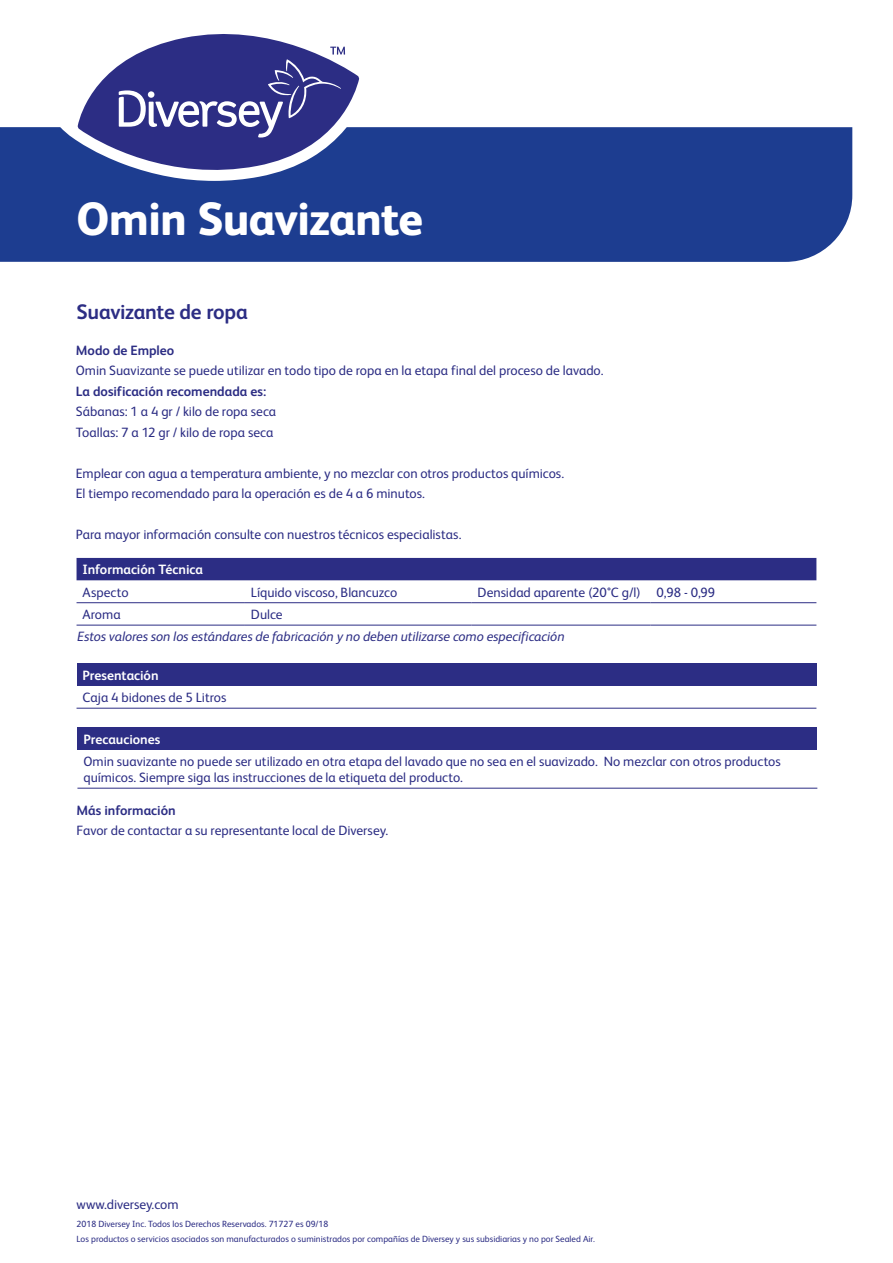
<style>
.page{position:relative;width:893px;height:1263px;background:#fff}
.page>*{position:absolute;margin:0;border:0;box-sizing:border-box;transform-origin:0 0}
.t1{font:800 46.5px "FS Albert Pro";letter-spacing:-.025em;color:#fff}
.t2{font:700 21px "FS Albert Pro";letter-spacing:-.015em;color:#2c2d84}
.t3{font:13.5px/20.4px "FS Albert Pro";color:#2c2d84}
.t4{font:italic 13.5px "FS Albert Pro";letter-spacing:-.005em;color:#2c2d84}
.t5{font:700 13.5px "FS Albert Pro";color:#2c2d84}
.t6{font:700 13.5px "FS Albert Pro";letter-spacing:-.005em;color:#fff}
.t7{font:9px/15px "FS Albert Pro";color:#2c2d84}
</style>
<div class="page">
<div style="left:0;top:127px;width:852px;height:135px;background:#1d3d90"></div>
<div style="left:77px;top:558px;width:739px;height:22px;background:#2c2d84"></div>
<hr style="left:77px;top:602px;width:168px;height:1px;background:#2c2d84">
<hr style="left:245px;top:602px;width:227px;height:1px;background:#2c2d84">
<hr style="left:472px;top:602px;width:179px;height:1px;background:#2c2d84">
<hr style="left:651px;top:602px;width:165px;height:1px;background:#2c2d84">
<hr style="left:77px;top:625px;width:168px;height:1px;background:#2c2d84">
<hr style="left:245px;top:625px;width:227px;height:1px;background:#2c2d84">
<hr style="left:472px;top:625px;width:179px;height:1px;background:#2c2d84">
<hr style="left:651px;top:625px;width:165px;height:1px;background:#2c2d84">
<div style="left:77px;top:727px;width:740px;height:22px;background:#2c2d84"></div>
<hr style="left:77px;top:788px;width:740px;height:1px;background:#2c2d84">
<div style="left:77px;top:663px;width:739px;height:23px;background:#2c2d84"></div>
<hr style="left:77px;top:708px;width:739px;height:1px;background:#2c2d84">
<svg style="left:58px;top:78px;width:316px;height:103px"></svg>
<svg style="left:78px;top:34px;width:281px;height:148px"></svg>
<svg style="left:119px;top:47px;width:226px;height:91px;background:#4f5098"></svg>
<h1 class="t1" style="left:77px;top:183px;width:348px">Omin Suavizante</h1>
<h2 class="t2" style="left:77px;top:297px;width:173px">Suavizante de ropa</h2>
<p class="t5" style="left:76px;top:341px;width:100px">Modo de Empleo</p>
<p class="t3" style="left:76px;top:359px;width:529px">Omin Suavizante se puede utilizar en todo tipo de ropa en la etapa final del proceso de lavado.</p>
<p class="t5" style="left:76px;top:382px;width:192px">La dosificación recomendada es:</p>
<p class="t3" style="left:76px;top:400px;width:202px">Sábanas: 1 a 4 gr / kilo de ropa seca<br>Toallas: 7 a 12 gr / kilo de ropa seca</p>
<p class="t3" style="left:76px;top:462px;width:490px">Emplear con agua a temperatura ambiente, y no mezclar con otros productos químicos.<br>El tiempo recomendado para la operación es de 4 a 6 minutos.</p>
<p class="t3" style="left:76px;top:523px;width:387px">Para mayor información consulte con nuestros técnicos especialistas.</p>
<p class="t6" style="left:83px;top:560px;width:122px">Información Técnica</p>
<p class="t3" style="left:83px;top:581px;width:48px">Aspecto</p>
<p class="t3" style="left:251px;top:581px;width:148px">Líquido viscoso, Blancuzco</p>
<p class="t3" style="left:478px;top:581px;width:239px">Densidad aparente (20°C g/l) 0,98 - 0,99</p>
<p class="t3" style="left:83px;top:603px;width:40px">Aroma</p>
<p class="t3" style="left:251px;top:603px;width:33px">Dulce</p>
<p class="t4" style="left:77px;top:627px;width:489px">Estos valores son los estándares de fabricación y no deben utilizarse como especificación</p>
<p class="t6" style="left:83px;top:666px;width:78px">Presentación</p>
<p class="t3" style="left:83px;top:686px;width:145px">Caja 4 bidones de 5 Litros</p>
<p class="t6" style="left:83px;top:729px;width:78px">Precauciones</p>
<p class="t3" style="left:83px;top:752px;width:699px;line-height:16.2px">Omin suavizante no puede ser utilizado en otra etapa del lavado que no sea en el suavizado. No mezclar con otros productos químicos. Siempre siga las instrucciones de la etiqueta del producto.</p>
<p class="t5" style="left:77px;top:801px;width:101px">Más información</p>
<p class="t3" style="left:77px;top:820px;width:313px">Favor de contactar a su representante local de Diversey.</p>
<p class="t3" style="left:77px;top:1193px;width:104px">www.diversey.com</p>
<p class="t7" style="left:77px;top:1215px;width:520px">2018 Diversey Inc. Todos los Derechos Reservados. 71727 es 09/18<br>Los productos o servicios asociados son manufacturados o suministrados por compañías de Diversey y sus subsidiarias y no por Sealed Air.</p>
</div>
